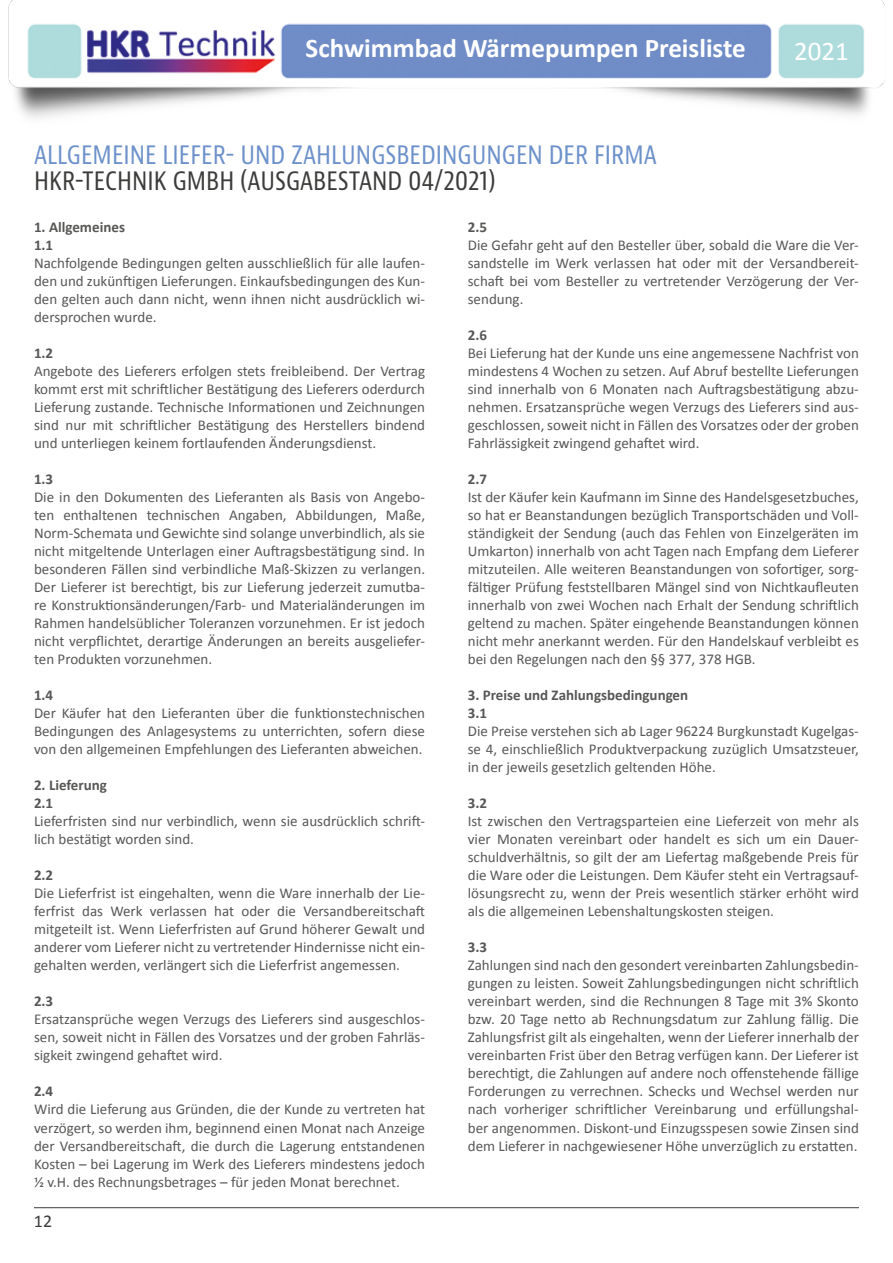
<style>
.page{position:relative;width:893px;height:1263px;background:#fff}
.page>*{position:absolute;margin:0;border:0;box-sizing:border-box;transform-origin:0 0}
.t1{font:condensed 27px "Bernino Sans";color:#6d91ca}
.t2{font:condensed 27px "Bernino Sans";color:#3c3c3b}
.t3{font:700 27px "Calibri";color:#fff}
.t4{font:27px "Calibri";color:#fff}
.t5{font:18px "Calibri";color:#3c3c3b}
.t6{font:15px/18px "Calibri";color:#575756;text-align:justify}
.t7{font:700 15px/18px "Calibri";color:#575756}
</style>
<div class="page">
<hr style="left:34px;top:1207px;width:825px;height:1px;background:#3c3c3b">
<img style="left:8px;top:0;width:876px;height:119px">
<h1 class="t3" style="left:306px;top:29px;width:442px">Schwimmbad Wärmepumpen Preisliste</h1>
<h1 class="t4" style="left:794px;top:32px;width:56px">2021</h1>
<h1 class="t1" style="left:34px;top:138px;width:624px">ALLGEMEINE LIEFER- UND ZAHLUNGSBEDINGUNGEN DER FIRMA</h1>
<h1 class="t2" style="left:34px;top:163px;width:463px">HKR-TECHNIK GMBH (AUSGABESTAND 04/2021)</h1>
<p class="t7" style="left:34px;top:218px;width:92px">1. Allgemeines<br>1.1</p>
<p class="t6" style="left:34px;top:254px;width:393px">Nachfolgende Bedingungen gelten ausschließlich für alle laufen&shy;den und zukünftigen Lieferungen. Einkaufsbedingungen des Kun&shy;den gelten auch dann nicht, wenn ihnen nicht ausdrücklich wi&shy;dersprochen wurde.</p>
<p class="t7" style="left:34px;top:344px;width:21px">1.2</p>
<p class="t6" style="left:34px;top:362px;width:393px">Angebote des Lieferers erfolgen stets freibleibend. Der Vertrag kommt erst mit schriftlicher Bestätigung des Lieferers oderdurch Lieferung zustande. Technische Informationen und Zeichnungen sind nur mit schriftlicher Bestätigung des Herstellers bindend und unterliegen keinem fortlaufenden Änderungsdienst.</p>
<p class="t7" style="left:34px;top:470px;width:21px">1.3</p>
<p class="t6" style="left:34px;top:488px;width:393px">Die in den Dokumenten des Lieferanten als Basis von Angebo&shy;ten enthaltenen technischen Angaben, Abbildungen, Maße, Norm-Schemata und Gewichte sind solange unverbindlich, als sie nicht mitgeltende Unterlagen einer Auftragsbestätigung sind. In besonderen Fällen sind verbindliche Maß-Skizzen zu verlangen.<br>Der Lieferer ist berechtigt, bis zur Lieferung jederzeit zumutba&shy;re Konstruktionsänderungen/Farb- und Materialänderungen im Rahmen handelsüblicher Toleranzen vorzunehmen. Er ist jedoch nicht verpflichtet, derartige Änderungen an bereits ausgeliefer&shy;ten Produkten vorzunehmen.</p>
<p class="t7" style="left:34px;top:686px;width:21px">1.4</p>
<p class="t6" style="left:34px;top:704px;width:393px">Der Käufer hat den Lieferanten über die funktionstechnischen Bedingungen des Anlagesystems zu unterrichten, sofern diese von den allgemeinen Empfehlungen des Lieferanten abweichen.</p>
<p class="t7" style="left:34px;top:776px;width:75px">2. Lieferung<br>2.1</p>
<p class="t6" style="left:34px;top:812px;width:393px">Lieferfristen sind nur verbindlich, wenn sie ausdrücklich schrift&shy;lich bestätigt worden sind.</p>
<p class="t7" style="left:34px;top:866px;width:21px">2.2</p>
<p class="t6" style="left:34px;top:884px;width:393px">Die Lieferfrist ist eingehalten, wenn die Ware innerhalb der Lie&shy;ferfrist das Werk verlassen hat oder die Versandbereitschaft mitgeteilt ist. Wenn Lieferfristen auf Grund höherer Gewalt und anderer vom Lieferer nicht zu vertretender Hindernisse nicht ein&shy;gehalten werden, verlängert sich die Lieferfrist angemessen.</p>
<p class="t7" style="left:34px;top:992px;width:21px">2.3</p>
<p class="t6" style="left:34px;top:1010px;width:393px">Ersatzansprüche wegen Verzugs des Lieferers sind ausgeschlos&shy;sen, soweit nicht in Fällen des Vorsatzes und der groben Fahrläs&shy;sigkeit zwingend gehaftet wird.</p>
<p class="t7" style="left:34px;top:1082px;width:21px">2.4</p>
<p class="t6" style="left:34px;top:1100px;width:393px">Wird die Lieferung aus Gründen, die der Kunde zu vertreten hat verzögert, so werden ihm, beginnend einen Monat nach Anzeige der Versandbereitschaft, die durch die Lagerung entstandenen Kosten – bei Lagerung im Werk des Lieferers mindestens jedoch ½ v.H. des Rechnungsbetrages – für jeden Monat berechnet.</p>
<p class="t5" style="left:34px;top:1208px;width:20px">12</p>
<p class="t7" style="left:468px;top:218px;width:21px">2.5</p>
<p class="t6" style="left:468px;top:236px;width:393px">Die Gefahr geht auf den Besteller über, sobald die Ware die Ver&shy;sandstelle im Werk verlassen hat oder mit der Versandbereit&shy;schaft bei vom Besteller zu vertretender Verzögerung der Ver&shy;sendung.</p>
<p class="t7" style="left:468px;top:326px;width:21px">2.6</p>
<p class="t6" style="left:468px;top:344px;width:393px">Bei Lieferung hat der Kunde uns eine angemessene Nachfrist von mindestens 4 Wochen zu setzen. Auf Abruf bestellte Lieferungen sind innerhalb von 6 Monaten nach Auftragsbestätigung abzu&shy;nehmen. Ersatzansprüche wegen Verzugs des Lieferers sind aus&shy;geschlossen, soweit nicht in Fällen des Vorsatzes oder der groben Fahrlässigkeit zwingend gehaftet wird.</p>
<p class="t7" style="left:468px;top:470px;width:21px">2.7</p>
<p class="t6" style="left:468px;top:488px;width:393px">Ist der Käufer kein Kaufmann im Sinne des Handelsgesetzbuches, so hat er Beanstandungen bezüglich Transportschäden und Voll&shy;ständigkeit der Sendung (auch das Fehlen von Einzelgeräten im Umkarton) innerhalb von acht Tagen nach Empfang dem Lieferer mitzuteilen. Alle weiteren Beanstandungen von sofortiger, sorg&shy;fältiger Prüfung feststellbaren Mängel sind von Nichtkaufleuten innerhalb von zwei Wochen nach Erhalt der Sendung schriftlich geltend zu machen. Später eingehende Beanstandungen können nicht mehr anerkannt werden. Für den Handelskauf verbleibt es bei den Regelungen nach den §§ 377, 378 HGB.</p>
<p class="t7" style="left:468px;top:686px;width:222px">3. Preise und Zahlungsbedingungen<br>3.1</p>
<p class="t6" style="left:468px;top:722px;width:393px">Die Preise verstehen sich ab Lager 96224 Burgkunstadt Kugelgas&shy;se 4, einschließlich Produktverpackung zuzüglich Umsatzsteuer, in der jeweils gesetzlich geltenden Höhe.</p>
<p class="t7" style="left:468px;top:794px;width:21px">3.2</p>
<p class="t6" style="left:468px;top:812px;width:393px">Ist zwischen den Vertragsparteien eine Lieferzeit von mehr als vier Monaten vereinbart oder handelt es sich um ein Dauer&shy;schuldverhältnis, so gilt der am Liefertag maßgebende Preis für die Ware oder die Leistungen. Dem Käufer steht ein Vertragsauf&shy;lösungsrecht zu, wenn der Preis wesentlich stärker erhöht wird als die allgemeinen Lebenshaltungskosten steigen.</p>
<p class="t7" style="left:468px;top:938px;width:21px">3.3</p>
<p class="t6" style="left:468px;top:956px;width:393px">Zahlungen sind nach den gesondert vereinbarten Zahlungsbedin&shy;gungen zu leisten. Soweit Zahlungsbedingungen nicht schriftlich vereinbart werden, sind die Rechnungen 8 Tage mit 3% Skonto bzw. 20 Tage netto ab Rechnungsdatum zur Zahlung fällig. Die Zahlungsfrist gilt als eingehalten, wenn der Lieferer innerhalb der vereinbarten Frist über den Betrag verfügen kann. Der Lieferer ist berechtigt, die Zahlungen auf andere noch offenstehende fällige Forderungen zu verrechnen. Schecks und Wechsel werden nur nach vorheriger schriftlicher Vereinbarung und erfüllungshal&shy;ber angenommen. Diskont-und Einzugsspesen sowie Zinsen sind dem Lieferer in nachgewiesener Höhe unverzüglich zu erstatten.</p>
</div>
